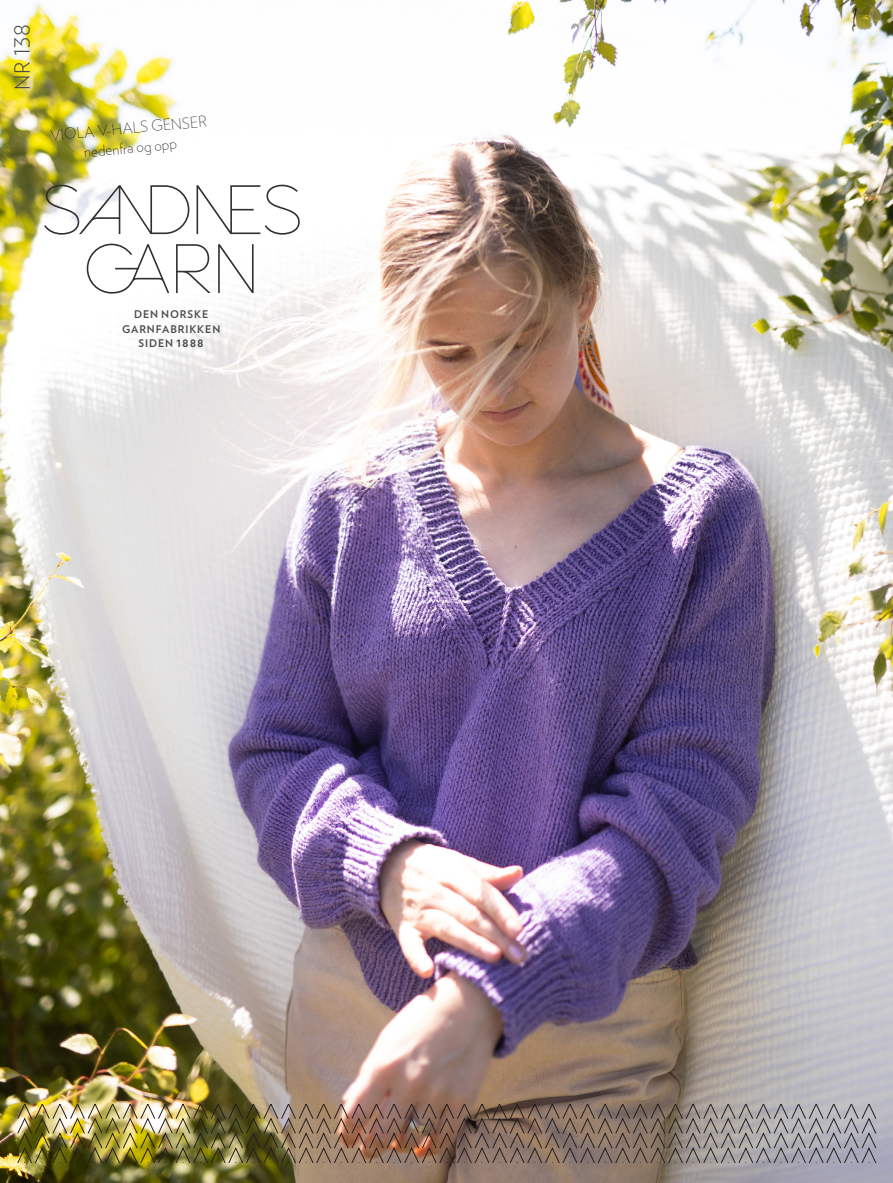
<style>
.page{position:relative;width:893px;height:1183px;background:#fff}
.page>*{position:absolute;margin:0;border:0;box-sizing:border-box;transform-origin:0 0}
.HEADING{font:300 21px "Verlag";color:#4b4c4d}
.t1{font:200 15px "Verlag";color:#231f20}
.Anvisninger{font:700 10.65px "Verlag";letter-spacing:.08em;color:#4b4c4d}
.s1{font-size:12.9px}
</style>
<div class="page">
<img style="left:0;top:0;width:893px;height:1182px">
<img style="left:17px;top:1103px;width:860px;height:59px">
<svg style="left:87px;top:243px;width:82px;height:50px"></svg>
<svg style="left:176px;top:244px;width:35px;height:49px"></svg>
<svg style="left:218px;top:244px;width:36px;height:49px"></svg>
<svg style="left:197px;top:185px;width:103px;height:49px"></svg>
<svg style="left:44px;top:185px;width:145px;height:49px"></svg>
<p class="HEADING" style="left:7px;top:90px;width:67px;rotate:-90deg">NR 138</p>
<p class="t1" style="left:49px;top:124px;width:159px;rotate:-5deg">VIOLA V-HALS GENSER</p>
<p class="t1" style="left:83px;top:141px;width:95px;rotate:-5deg">nedenfra og opp</p>
<p class="Anvisninger" style="left:134px;top:306px;width:76px">DEN NORSKE</p>
<p class="Anvisninger" style="left:122px;top:320px;width:100px">GARNFABRIKKEN</p>
<p class="Anvisninger" style="left:139px;top:335px;width:67px">SIDEN <span class="s1">1888</span></p>
</div>
